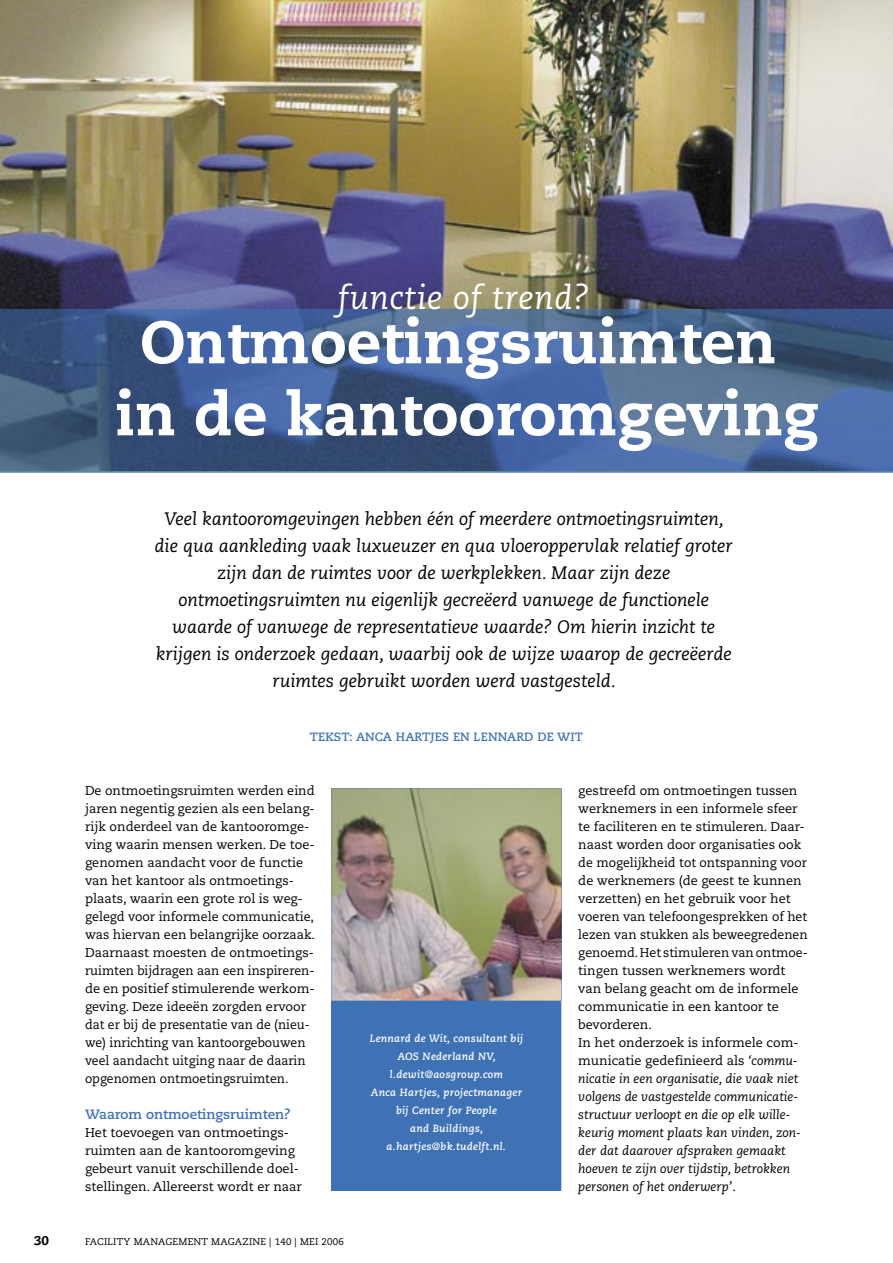
<style>
.page{position:relative;width:893px;height:1263px;background:#fff}
.page>*{position:absolute;margin:0;border:0;box-sizing:border-box;transform-origin:0 0}
.t1{font:800 60px/72px "Caecilia";color:#fff;text-align:center}
.t2{font:italic 33px "Caecilia";letter-spacing:.025em;color:#fff}
.t3{font:italic 18px/27px "Caecilia";color:#000;text-align:center}
.t4{font:700 13.5px "Caecilia";color:#3e72b5}
.t5{font:12.75px/18px "Caecilia";color:#000}
.t6{font:800 12.75px "Caecilia";color:#000}
.t7{font:700 12px "Caecilia";letter-spacing:.01em;color:#3e72b5}
.t8{font:italic 700 10.5px/18px "Caecilia";letter-spacing:.025em;color:#fff;text-align:center}
.t9{font:9.75px "Caecilia";letter-spacing:.025em;color:#000}
.s1{font-style:italic}
</style>
<div class="page">
<img style="left:0;top:0;width:893px;height:471px">
<div style="left:332px;top:1001px;width:229px;height:190px;background:#3e72b5"></div>
<img style="left:332px;top:788px;width:230px;height:213px">
<hr style="left:0;top:471px;width:893px;height:2px;background:#869fcd">
<hr style="left:0;top:471px;width:893px;height:1px;background:#548a92">
<h2 class="t2" style="left:338px;top:279px;width:253px">functie of trend?</h2>
<h1 class="t1" style="left:115px;top:306px;width:705px">Ontmoetingsruimten in de kantooromgeving</h1>
<p class="t3" style="left:155px;top:506px;width:580px">Veel kantooromgevingen hebben één of meerdere ontmoetingsruimten, die qua aankleding vaak luxueuzer en qua vloeroppervlak relatief groter zijn dan de ruimtes voor de werkplekken. Maar zijn deze ontmoetingsruimten nu eigenlijk gecreëerd vanwege de functionele waarde of vanwege de representatieve waarde? Om hierin inzicht te krijgen is onderzoek gedaan, waarbij ook de wijze waarop de gecreëerde ruimtes gebruikt worden werd vastgesteld.</p>
<p class="t7" style="left:310px;top:730px;width:275px">TEKST: ANCA HARTJES EN LENNARD DE WIT</p>
<p class="t5" style="left:85px;top:782px;width:232px">De ontmoetingsruimten werden eind jaren negentig gezien als een belang&shy;rijk onderdeel van de kantooromge&shy;ving waarin mensen werken. De toe&shy;genomen aandacht voor de functie van het kantoor als ontmoetings&shy;plaats, waarin een grote rol is weg&shy;gelegd voor informele communicatie, was hiervan een belangrijke oorzaak.<br>Daarnaast moesten de ontmoetings&shy;ruimten bijdragen aan een inspireren&shy;de en positief stimulerende werk om&shy;geving. Deze ideeën zorgden er voor dat er bij de presentatie van de (nieu&shy;we) inrichting van kantoorgebou wen veel aandacht uitging naar de daarin opgenomen ontmoetingsruimten.</p>
<p class="t4" style="left:85px;top:1107px;width:207px">Waarom ontmoetingsruimten?</p>
<p class="t5" style="left:85px;top:1124px;width:218px">Het toevoegen van ontmoetings&shy;ruimten aan de kantooromgeving gebeurt vanuit verschillende doel&shy;stellingen. Allereerst wordt er naar</p>
<p class="t6" style="left:34px;top:1233px;width:16px">30</p>
<p class="t9" style="left:85px;top:1236px;width:260px">FACILITY MANAGEMENT MAGAZINE | 140 | MEI 2006</p>
<p class="t8" style="left:370px;top:1029px;width:155px">Lennard de Wit, consultant bij<br>AOS Nederland NV, l.dewit@aosgroup.com<br>Anca Hartjes, projectmanager bij Center for People<br>and Buildings, a.hartjes@bk.tudelft.nl.</p>
<p class="t5" style="left:578px;top:782px;width:231px">gestreefd om ontmoetingen tussen werknemers in een informele sfeer te faciliteren en te stimuleren. Daar&shy;naast worden door organisaties ook de mogelijkheid tot ontspanning voor de werknemers (de geest te kunnen verzetten) en het gebruik voor het voeren van telefoongesprekken of het lezen van stukken als beweegredenen genoemd. Het stimuleren van ontmoe&shy;tingen tussen werknemers wordt van belang geacht om de informele communicatie in een kantoor te bevorderen.<br>In het onderzoek is informele com&shy;municatie gedefinieerd als <span class="s1">‘commu&shy;nicatie in een organisatie, die vaak niet volgens de vastgestelde communicatie&shy;structuur verloopt en die op elk wille&shy;keurig moment plaats kan vinden, zon&shy;der dat daarover afspraken gemaakt hoeven te zijn over tijdstip, betrokken personen of het onderwerp’</span>.</p>
</div>
